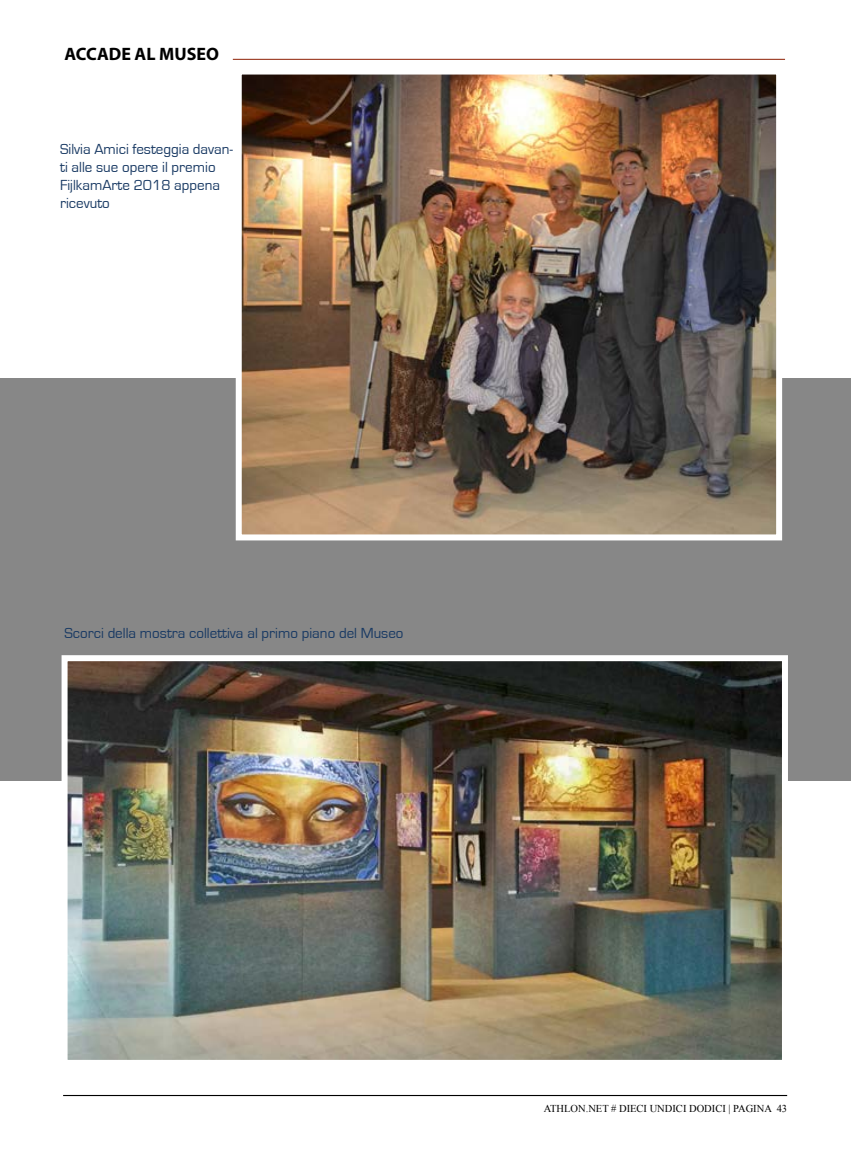
<style>
.page{position:relative;width:851px;height:1149px;background:#fff}
.page>*{position:absolute;margin:0;border:0;box-sizing:border-box;transform-origin:0 0}
.t1{font:700 18px "Myriad Pro";color:#000}
.t2{font:15px/18px "Eurostile";color:#183963}
.t3{font:10.5px "Times New Roman";color:#000}
</style>
<div class="page">
<hr style="left:63px;top:1094px;width:724px;height:1px;background:#000">
<div style="left:0;top:378px;width:850px;height:403px;background:#878787"></div>
<hr style="left:233px;top:59px;width:551px;height:1px;background:#9a3820">
<img style="left:243px;top:75px;width:532px;height:458px">
<div style="left:236px;top:68px;width:546px;height:472px;border:6px solid #fff"></div>
<img style="left:69px;top:662px;width:711px;height:396px">
<div style="left:62px;top:655px;width:725px;height:410px;border:6px solid #fff"></div>
<p class="t1" style="left:65px;top:42px;width:156px">ACCADE AL MUSEO</p>
<p class="t2" style="left:60px;top:140px;width:174px">Silvia Amici festeggia davan&shy;ti alle sue opere il premio<br>FijlkamArte 2018 appena ricevuto</p>
<p class="t2" style="left:65px;top:624px;width:340px">Scorci della mostra collettiva al primo piano del Museo</p>
<p class="t3" style="left:543px;top:1100px;width:245px">ATHLON.NET # DIECI UNDICI DODICI | PAGINA 43</p>
</div>
